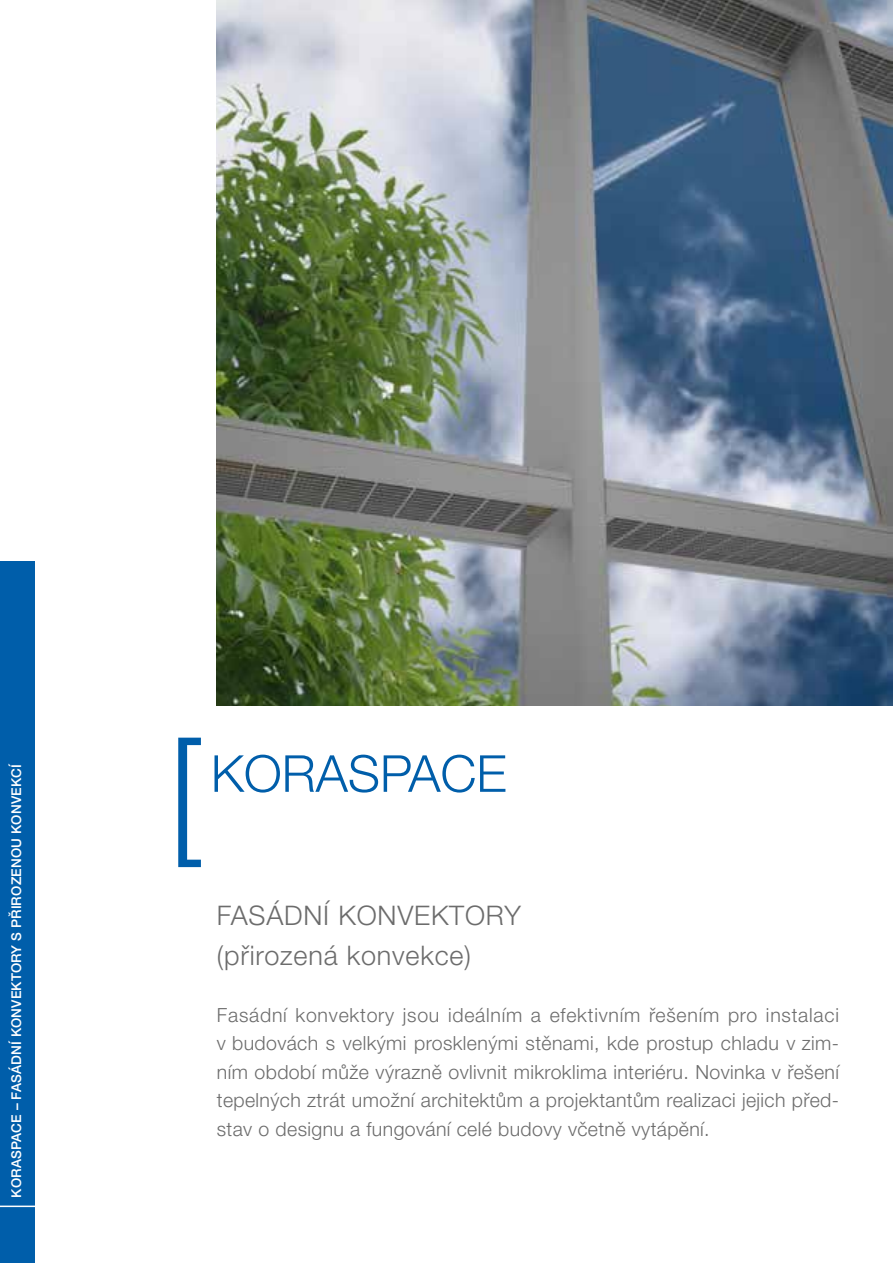
<style>
.page{position:relative;width:893px;height:1263px;background:#fff}
.page>*{position:absolute;margin:0;border:0;box-sizing:border-box;transform-origin:0 0}
.t1{font:300 140.7px "Helvetica Neue CE";color:#005eaa}
.t2{font:300 51px "Helvetica Neue CE";color:#005eaa}
.t3{font:300 27px/40.5px "Helvetica Neue CE";letter-spacing:.03em;color:#6c6c6c}
.t4{font:300 19.5px/28.5px "Helvetica Neue CE";letter-spacing:.02em;color:#6c6c6c;text-align:justify}
.t5{font:500 13.5px "Helvetica Neue CE";letter-spacing:.01em;color:#fff}
</style>
<div class="page">
<div style="left:0;top:561px;width:34px;height:702px;background:#005eaa"></div>
<hr style="left:0;top:1205px;width:55px;height:2px;background:#fff">
<img style="left:217px;top:0;width:676px;height:706px">
<h1 class="t1" style="left:168px;top:706px;width:35px">[</h1>
<p class="t5" style="left:8px;top:1197px;width:435px;rotate:-90deg">KORASPACE – FASÁDNÍ KONVEKTORY S PŘIROZENOU KONVEKCÍ</p>
<h2 class="t2" style="left:211px;top:743px;width:297px">KORASPACE</h2>
<h3 class="t3" style="left:217px;top:895px;width:306px">FASÁDNÍ KONVEKTORY (přirozená konvekce)</h3>
<p class="t4" style="left:217px;top:1001px;width:624px">Fasádní konvektory jsou ideálním a efektivním řešením pro instalaci v budovách s velkými prosklenými stěnami, kde prostup chladu v zim&shy;ním období může výrazně ovlivnit mikroklima interiéru. Novinka v řešení tepelných ztrát umožní architektům a projektantům realizaci jejich před&shy;stav o designu a fungování celé budovy včetně vytápění.</p>
</div>
